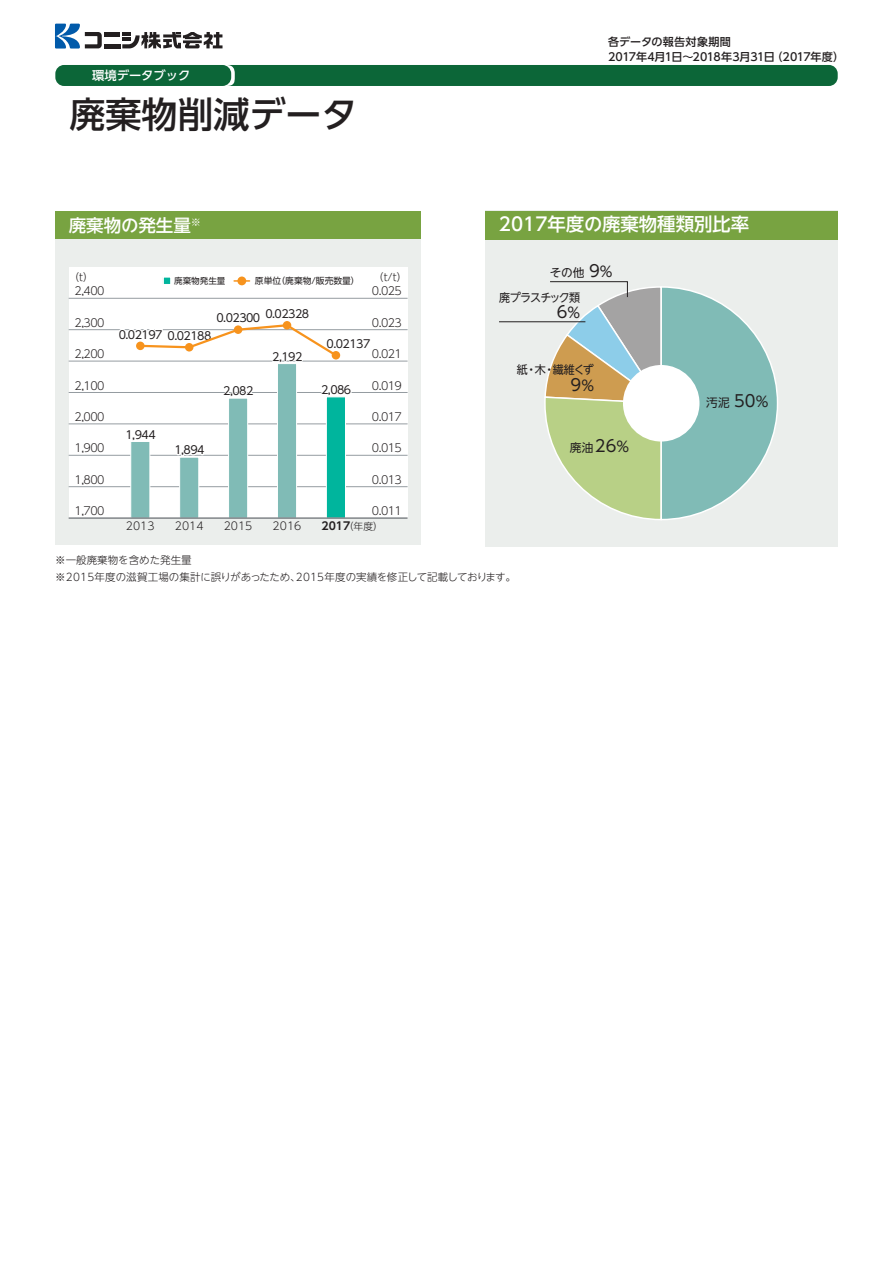
<style>
.page{position:relative;width:893px;height:1263px;background:#fff}
.page>*{position:absolute;margin:0;border:0;box-sizing:border-box;transform-origin:0 0}
.t1{font:500 36px "UD Shin Go Pro";color:#231f20}
.t2{font:500 18.3px "UD Shin Go NT Pro";color:#fff}
.t3{font:500 17.55px "UD Shin Go NT Pro";color:#fff}
.t4{font:16.35px "UD Shin Go NT Pro";color:#231f20}
.t5{font:500 12.3px "UD Shin Go Pro";color:#fff}
.t6{font:11.7px "UD Shin Go NT Pro";letter-spacing:-.045em;color:#231f20}
.t7{font:11.7px "UD Shin Go NT Pro";letter-spacing:-.075em;color:#231f20;scale:.94 1}
.t8{font:11.7px "UD Shin Go NT Pro";letter-spacing:-.045em;color:#231f20;scale:.94 1}
.t9{font:300 11.1px "UD Shin Go NT Pro";letter-spacing:-.05em;color:#231f20}
.t10{font:11.1px "UD Shin Go NT Pro";letter-spacing:-.05em;color:#231f20}
.t11{font:500 11.1px/15px "UD Shin Go Pro";letter-spacing:-.01em;color:#231f20}
.t12{font:300 10.95px "UD Shin Go NT Pro";color:#231f20}
.t13{font:700 10.95px "UD Shin Go NT Pro De";color:#231f20}
.t14{font:300 10.5px/16.5px "UD Shin Go NT Pro";color:#231f20}
.t15{font:300 10.35px "UD Shin Go NT Pro";color:#231f20}
.t16{font:8.7px "UD Shin Go NT Pro";color:#231f20}
.t17{font:8.55px "UD Shin Go NT Pro";color:#231f20}
.s1{color:#00b59d}
.s2{font-family:"UD Shin Go NT Pro";font-weight:300;font-size:9.75px}
.s3{font-size:16.35px}
.s4{font-size:14.4px}
</style>
<div class="page">
<div style="left:485px;top:211px;width:353px;height:336px;background:#ebeeec"></div>
<hr style="left:104px;top:32px;width:16px;height:4px;background:#231f20">
<hr style="left:104px;top:44px;width:16px;height:4px;background:#231f20">
<svg style="left:122px;top:32px;width:101px;height:16px"></svg>
<svg style="left:55px;top:24px;width:47px;height:25px"></svg>
<div style="left:55px;top:211px;width:366px;height:334px;background:#ebeeec"></div>
<div style="left:485px;top:211px;width:353px;height:28px;background:#78a341"></div>
<div style="left:69px;top:267px;width:339px;height:251px;background:#fff"></div>
<div style="left:55px;top:211px;width:366px;height:27px;background:#78a341"></div>
<hr style="left:69px;top:486px;width:339px;height:1px;background:#959ca1">
<hr style="left:69px;top:455px;width:339px;height:1px;background:#959ca1">
<hr style="left:69px;top:424px;width:339px;height:1px;background:#959ca1">
<hr style="left:69px;top:392px;width:339px;height:1px;background:#959ca1">
<hr style="left:69px;top:361px;width:339px;height:1px;background:#959ca1">
<hr style="left:69px;top:329px;width:339px;height:1px;background:#959ca1">
<hr style="left:69px;top:298px;width:339px;height:1px;background:#959ca1">
<div style="left:55px;top:65px;width:176px;height:21px;background:#0c6638;border-radius:9px"></div>
<div style="left:226px;top:65px;width:612px;height:21px;background:#0c6638"></div>
<hr style="left:499px;top:321px;width:86px;height:1px;background:#231f20">
<svg style="left:543px;top:281px;width:235px;height:239px"></svg>
<div style="left:131px;top:441px;width:19px;height:77px;background:#80bbb6;border:1px solid #fff"></div>
<div style="left:179px;top:457px;width:20px;height:61px;background:#80bbb6;border:1px solid #fff"></div>
<div style="left:228px;top:398px;width:20px;height:120px;background:#80bbb6;border:1px solid #fff"></div>
<div style="left:277px;top:363px;width:20px;height:155px;background:#80bbb6;border:1px solid #fff"></div>
<div style="left:326px;top:396px;width:20px;height:122px;background:#00b59d;border:1px solid #fff"></div>
<hr style="left:69px;top:517px;width:339px;height:2px;background:#666b70">
<svg style="left:131px;top:441px;width:19px;height:1px"></svg>
<svg style="left:173px;top:454px;width:33px;height:4px"></svg>
<svg style="left:224px;top:392px;width:28px;height:7px"></svg>
<svg style="left:117px;top:321px;width:256px;height:43px"></svg>
<svg style="left:321px;top:392px;width:31px;height:5px"></svg>
<svg style="left:234px;top:280px;width:16px;height:2px"></svg>
<div style="left:237px;top:276px;width:9px;height:9px;background:#f7931d;border-radius:50%"></div>
<p class="t5" style="left:92px;top:66px;width:100px">環境データブック</p>
<p class="t1" style="left:69px;top:85px;width:289px">廃棄物削減データ</p>
<p class="t11" style="left:608px;top:34px;width:238px">各データの報告対象期間<br>2017年4月1日～2018年3月31日（2017年度）</p>
<p class="t3" style="left:69px;top:211px;width:134px">廃棄物の発生量<sup>※</sup></p>
<p class="t2" style="left:499px;top:210px;width:252px">2017年度の廃棄物種類別比率</p>
<p class="t15" style="left:69px;top:269px;width:26px">（t）</p>
<p class="t15" style="left:373px;top:269px;width:35px">（t/t）</p>
<p class="t17" style="left:163px;top:274px;width:64px"><span class="s1">■</span> 廃棄物発生量</p>
<p class="t16" style="left:255px;top:274px;width:106px">原単位（廃棄物/販売数量）</p>
<p class="t9" style="left:372px;top:282px;width:32px">0.025</p>
<p class="t9" style="left:75px;top:282px;width:32px">2,400</p>
<p class="t9" style="left:75px;top:314px;width:32px">2,300</p>
<p class="t9" style="left:75px;top:345px;width:32px">2,200</p>
<p class="t10" style="left:217px;top:307px;width:94px">0.02300 0.02328</p>
<p class="t10" style="left:119px;top:326px;width:94px">0.02197 0.02188</p>
<p class="t10" style="left:272px;top:347px;width:32px">2,192</p>
<p class="t9" style="left:372px;top:314px;width:32px">0.023</p>
<p class="t10" style="left:327px;top:335px;width:45px">0.02137</p>
<p class="t9" style="left:372px;top:345px;width:32px">0.021</p>
<p class="t9" style="left:75px;top:376px;width:32px">2,100</p>
<p class="t10" style="left:223px;top:382px;width:32px">2,082</p>
<p class="t10" style="left:321px;top:381px;width:32px">2,086</p>
<p class="t9" style="left:372px;top:376px;width:32px">0.019</p>
<p class="t9" style="left:75px;top:408px;width:32px">2,000</p>
<p class="t9" style="left:372px;top:408px;width:32px">0.017</p>
<p class="t10" style="left:126px;top:425px;width:32px">1,944</p>
<p class="t9" style="left:75px;top:439px;width:32px">1,900</p>
<p class="t10" style="left:174px;top:441px;width:32px">1,894</p>
<p class="t9" style="left:372px;top:439px;width:32px">0.015</p>
<p class="t9" style="left:75px;top:471px;width:32px">1,800</p>
<p class="t9" style="left:372px;top:471px;width:32px">0.013</p>
<p class="t9" style="left:75px;top:502px;width:32px">1,700</p>
<p class="t9" style="left:372px;top:502px;width:32px">0.011</p>
<p class="t12" style="left:126px;top:517px;width:30px">2013</p>
<p class="t12" style="left:175px;top:517px;width:30px">2014</p>
<p class="t12" style="left:224px;top:517px;width:30px">2015</p>
<p class="t12" style="left:273px;top:517px;width:30px">2016</p>
<p class="t13" style="left:322px;top:517px;width:63px">2017<span class="s2">（年度）</span></p>
<p class="t6" style="left:550px;top:263px;width:64px">その他 <span class="s3">9</span><span class="s4">%</span></p>
<p class="t7" style="left:499px;top:288px;width:88px">廃プラスチック類</p>
<p class="t4" style="left:557px;top:299px;width:25px">6<span class="s4">%</span></p>
<p class="t8" style="left:517px;top:360px;width:84px">紙・木・繊維くず</p>
<p class="t4" style="left:571px;top:371px;width:25px">9<span class="s4">%</span></p>
<p class="t6" style="left:570px;top:438px;width:61px">廃油<span class="s3">26</span><span class="s4">%</span></p>
<p class="t14" style="left:55px;top:552px;width:462px">※一般廃棄物を含めた発生量<br>※2015年度の滋賀工場の集計に誤りがあったため、2015年度の実績を修正して記載しております。</p>
<p class="t6" style="left:706px;top:393px;width:64px">汚泥 <span class="s3">50</span><span class="s4">%</span></p>
</div>
